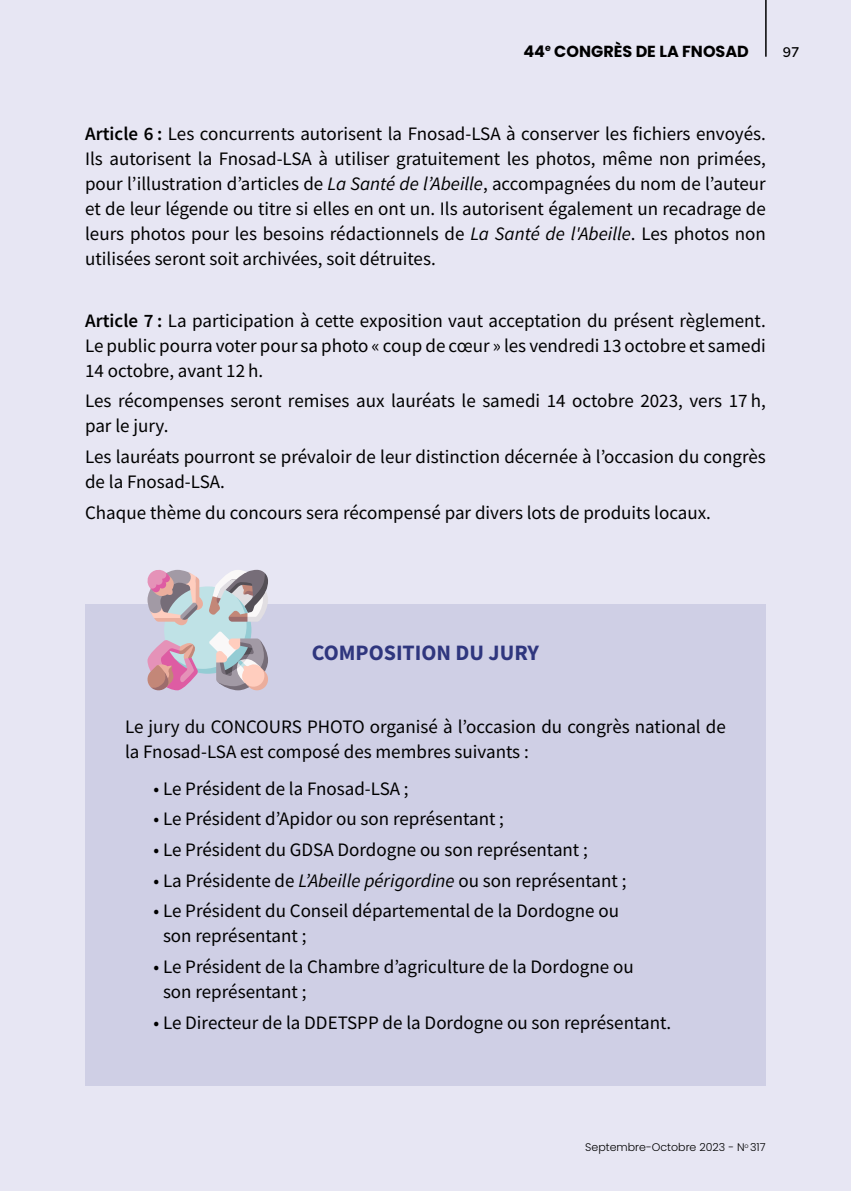
<style>
.page{position:relative;width:851px;height:1191px;background:#fff}
.page>*{position:absolute;margin:0;border:0;box-sizing:border-box;transform-origin:0 0}
.t1{font:700 22px "Source Sans Pro";color:#2f367e}
.t2{font:19px/25px "Source Sans Pro";color:#000}
.t3{font:700 16px "Poppins";color:#000}
.t4{font:600 14px "Nunito Sans";color:#000}
.t5{font:300 11px "Poppins";color:#000}
.s1{font-weight:600}
.s2{font-style:italic}
</style>
<div class="page">
<div style="left:0;top:0;width:850px;height:1191px;background:#e7e6f3"></div>
<div style="left:85px;top:604px;width:680px;height:482px;background:#cfcfe5"></div>
<svg style="left:147px;top:570px;width:121px;height:120px"></svg>
<hr style="left:765px;top:0;width:1px;height:57px;background:#000">
<p class="t3" style="left:523px;top:42px;width:227px">44<sup>e</sup> CONGRÈS DE LA FNOSAD</p>
<p class="t4" style="left:782px;top:42px;width:18px">97</p>
<p class="t2" style="left:85px;top:121px;width:682px;text-align:justify"><span class="s1">Article 6 :</span> Les concurrents autorisent la Fnosad-LSA à conserver les fichiers envoyés.<br>Ils autorisent la Fnosad-LSA à utiliser gratuitement les photos, même non primées, pour l’illustration d’articles de <span class="s2">La Santé de l’Abeille</span>, accompagnées du nom de l’auteur et de leur légende ou titre si elles en ont un. Ils autorisent également un recadrage de leurs photos pour les besoins rédactionnels de <span class="s2">La Santé de l'Abeille</span>. Les photos non utilisées seront soit archivées, soit détruites.</p>
<p class="t2" style="left:85px;top:308px;width:682px;text-align:justify"><span class="s1">Article 7 :</span> La participation à cette exposition vaut acceptation du présent règlement.<br>Le public pourra voter pour sa photo « coup de cœur » les vendredi 13 octobre et samedi 14 octobre, avant 12 h.</p>
<p class="t2" style="left:85px;top:388px;width:682px">Les récompenses seront remises aux lauréats le samedi 14 octobre 2023, vers 17 h, par le jury.</p>
<p class="t2" style="left:85px;top:444px;width:682px">Les lauréats pourront se prévaloir de leur distinction décernée à l’occasion du congrès de la Fnosad-LSA.</p>
<p class="t2" style="left:85px;top:500px;width:627px">Chaque thème du concours sera récompensé par divers lots de produits locaux.</p>
<p class="t1" style="left:312px;top:638px;width:229px">COMPOSITION DU JURY</p>
<p class="t2" style="left:125px;top:714px;width:602px">Le jury du CONCOURS PHOTO organisé à l’occasion du congrès national de la Fnosad-LSA est composé des membres suivants :</p>
<p class="t2" style="left:153px;top:775px;width:257px">• Le Président de la Fnosad-LSA ;</p>
<p class="t2" style="left:153px;top:806px;width:352px">• Le Président d’Apidor ou son représentant ;</p>
<p class="t2" style="left:153px;top:837px;width:436px">• Le Président du GDSA Dordogne ou son représentant ;</p>
<p class="t2" style="left:153px;top:867px;width:474px">• La Présidente de <span class="s2">L’Abeille périgordine</span> ou son représentant ;</p>
<p class="t2" style="left:163px;top:898px;width:457px;text-indent:-10px">• Le Président du Conseil départemental de la Dordogne ou son représentant ;</p>
<p class="t2" style="left:163px;top:954px;width:472px;text-indent:-10px">• Le Président de la Chambre d’agriculture de la Dordogne ou son représentant ;</p>
<p class="t2" style="left:153px;top:1009px;width:519px">• Le Directeur de la DDETSPP de la Dordogne ou son représentant.</p>
<p class="t5" style="left:585px;top:1141px;width:182px">Septembre-Octobre 2023 - N<sup>o</sup> 317</p>
</div>
